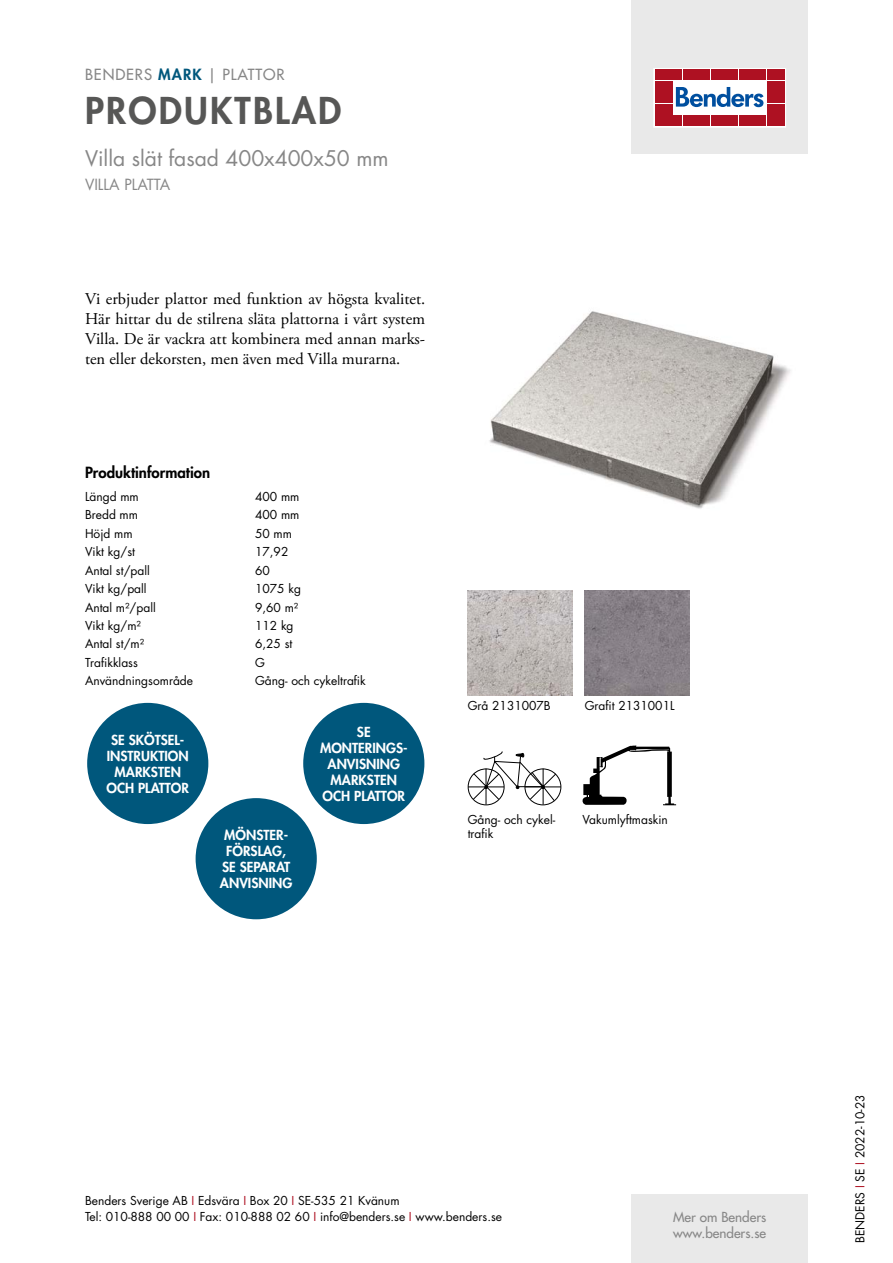
<style>
.page{position:relative;width:893px;height:1263px;background:#fff}
.page>*{position:absolute;margin:0;border:0;box-sizing:border-box;transform-origin:0 0}
.t1{font:800 36px "Futura Std";letter-spacing:.06em;color:#575756}
.t2{font:21px "Futura Std";color:#878787}
.t3{font:16.5px/19.8px "Adobe Garamond Pro";color:#000;text-align:justify}
.t4{font:500 15px "Futura Std";letter-spacing:.06em;color:#878787}
.t5{font:800 15px "Futura Std";color:#000}
.t6{font:15px "Futura Std";color:#878787}
.t7{font:800 13.5px/16.2px "Futura Std";color:#fff;text-align:center}
.t8{font:500 13.5px/16.2px "Futura Std";color:#878787}
.t9{font:12px/16.5px "Futura Std";color:#000}
.s1{font-weight:800;color:#00577c}
.s2{color:#ae1122}
</style>
<div class="page">
<div style="left:631px;top:0;width:177px;height:153px;background:#e9e9e9"></div>
<div style="left:631px;top:1195px;width:177px;height:68px;background:#e9e9e9"></div>
<svg style="left:656px;top:70px;width:128px;height:55px;background:#ebc5ca"></svg>
<div style="left:654px;top:68px;width:132px;height:59px;border:1px solid #fff"></div>
<div style="left:655px;top:70px;width:8px;height:10px;background:#ae1122"></div>
<div style="left:664px;top:70px;width:8px;height:10px;background:#ae1122"></div>
<div style="left:655px;top:81px;width:8px;height:10px;background:#ae1122"></div>
<div style="left:664px;top:81px;width:8px;height:10px;background:#ae1122"></div>
<div style="left:655px;top:93px;width:8px;height:10px;background:#ae1122"></div>
<div style="left:664px;top:93px;width:8px;height:10px;background:#ae1122"></div>
<div style="left:655px;top:104px;width:8px;height:11px;background:#ae1122"></div>
<div style="left:664px;top:104px;width:8px;height:11px;background:#ae1122"></div>
<div style="left:655px;top:116px;width:8px;height:10px;background:#ae1122"></div>
<div style="left:664px;top:116px;width:8px;height:10px;background:#ae1122"></div>
<div style="left:674px;top:70px;width:8px;height:10px;background:#ae1122"></div>
<div style="left:683px;top:70px;width:8px;height:10px;background:#ae1122"></div>
<div style="left:692px;top:70px;width:8px;height:10px;background:#ae1122"></div>
<div style="left:702px;top:70px;width:8px;height:10px;background:#ae1122"></div>
<div style="left:711px;top:70px;width:8px;height:10px;background:#ae1122"></div>
<div style="left:720px;top:70px;width:8px;height:10px;background:#ae1122"></div>
<div style="left:730px;top:70px;width:8px;height:10px;background:#ae1122"></div>
<div style="left:739px;top:70px;width:8px;height:10px;background:#ae1122"></div>
<div style="left:748px;top:70px;width:8px;height:10px;background:#ae1122"></div>
<div style="left:758px;top:70px;width:8px;height:10px;background:#ae1122"></div>
<div style="left:674px;top:116px;width:8px;height:10px;background:#ae1122"></div>
<div style="left:683px;top:116px;width:8px;height:10px;background:#ae1122"></div>
<div style="left:692px;top:116px;width:8px;height:10px;background:#ae1122"></div>
<div style="left:702px;top:116px;width:8px;height:10px;background:#ae1122"></div>
<div style="left:711px;top:116px;width:8px;height:10px;background:#ae1122"></div>
<div style="left:720px;top:116px;width:8px;height:10px;background:#ae1122"></div>
<div style="left:730px;top:116px;width:8px;height:10px;background:#ae1122"></div>
<div style="left:739px;top:116px;width:8px;height:10px;background:#ae1122"></div>
<div style="left:748px;top:116px;width:8px;height:10px;background:#ae1122"></div>
<div style="left:758px;top:116px;width:8px;height:10px;background:#ae1122"></div>
<div style="left:767px;top:70px;width:8px;height:10px;background:#ae1122"></div>
<div style="left:776px;top:70px;width:8px;height:10px;background:#ae1122"></div>
<div style="left:767px;top:81px;width:8px;height:10px;background:#ae1122"></div>
<div style="left:776px;top:81px;width:8px;height:10px;background:#ae1122"></div>
<div style="left:767px;top:93px;width:8px;height:10px;background:#ae1122"></div>
<div style="left:776px;top:93px;width:8px;height:10px;background:#ae1122"></div>
<div style="left:767px;top:104px;width:8px;height:11px;background:#ae1122"></div>
<div style="left:776px;top:104px;width:8px;height:11px;background:#ae1122"></div>
<div style="left:767px;top:116px;width:8px;height:10px;background:#ae1122"></div>
<div style="left:776px;top:116px;width:8px;height:10px;background:#ae1122"></div>
<svg style="left:676px;top:87px;width:87px;height:20px;background:#89add2"></svg>
<div style="left:303px;top:703px;width:121px;height:121px;background:#00577c;border-radius:50%"></div>
<div style="left:87px;top:703px;width:121px;height:121px;background:#00577c;border-radius:50%"></div>
<div style="left:196px;top:798px;width:121px;height:121px;background:#00577c;border-radius:50%"></div>
<img style="left:489px;top:311px;width:302px;height:198px">
<img style="left:468px;top:590px;width:105px;height:105px">
<img style="left:585px;top:590px;width:105px;height:105px">
<svg style="left:468px;top:769px;width:36px;height:36px"></svg>
<div style="left:468px;top:768px;width:36px;height:37px;border:1px solid #000;border-radius:50%"></div>
<svg style="left:525px;top:769px;width:36px;height:36px"></svg>
<div style="left:524px;top:768px;width:37px;height:37px;border:1px solid #000;border-radius:50%"></div>
<hr style="left:525px;top:787px;width:36px;height:1px;background:#000">
<hr style="left:468px;top:787px;width:36px;height:1px;background:#000">
<svg style="left:473px;top:751px;width:83px;height:54px"></svg>
<svg style="left:583px;top:745px;width:93px;height:60px"></svg>
<p class="t4" style="left:85px;top:65px;width:201px">BENDERS <span class="s1">MARK</span> | PLATTOR</p>
<h1 class="t1" style="left:85px;top:87px;width:258px">PRODUKTBLAD</h1>
<h2 class="t2" style="left:85px;top:144px;width:305px">Villa slät fasad 400x400x50 mm</h2>
<p class="t6" style="left:85px;top:175px;width:87px">VILLA PLATTA</p>
<h3 class="t3" style="left:85px;top:290px;width:342px">Vi erbjuder plattor med funktion av högsta kvalitet.<br>Här hittar du de stilrena släta plattorna i vårt system Villa. De är vackra att kombinera med annan marks&shy;ten eller dekorsten, men även med Villa murarna.</h3>
<p class="t5" style="left:85px;top:463px;width:127px">Produktinformation</p>
<p class="t9" style="left:85px;top:488px;width:55px">Längd mm</p>
<p class="t9" style="left:255px;top:488px;width:46px">400 mm</p>
<p class="t9" style="left:85px;top:507px;width:55px">Bredd mm</p>
<p class="t9" style="left:255px;top:507px;width:46px">400 mm</p>
<p class="t9" style="left:85px;top:525px;width:49px">Höjd mm</p>
<p class="t9" style="left:255px;top:525px;width:38px">50 mm</p>
<p class="t9" style="left:85px;top:544px;width:51px">Vikt kg/st</p>
<p class="t9" style="left:255px;top:544px;width:35px">17,92</p>
<p class="t9" style="left:85px;top:562px;width:66px">Antal st/pall</p>
<p class="t9" style="left:255px;top:562px;width:16px">60</p>
<p class="t9" style="left:85px;top:581px;width:63px">Vikt kg/pall</p>
<p class="t9" style="left:255px;top:581px;width:47px">1075 kg</p>
<p class="t9" style="left:85px;top:599px;width:72px">Antal m²/pall</p>
<p class="t9" style="left:255px;top:599px;width:45px">9,60 m²</p>
<p class="t9" style="left:85px;top:617px;width:57px">Vikt kg/m²</p>
<p class="t9" style="left:255px;top:617px;width:40px">112 kg</p>
<p class="t9" style="left:85px;top:636px;width:61px">Antal st/m²</p>
<p class="t9" style="left:255px;top:636px;width:39px">6,25 st</p>
<p class="t9" style="left:85px;top:654px;width:54px">Trafikklass</p>
<p class="t9" style="left:255px;top:654px;width:11px">G</p>
<p class="t9" style="left:85px;top:673px;width:110px">Användningsområde</p>
<p class="t9" style="left:255px;top:673px;width:112px">Gång- och cykeltrafik</p>
<p class="t7" style="left:320px;top:723px;width:89px">SE<br>MONTERINGS-<br>ANVISNING<br>MARKSTEN<br>OCH PLATTOR</p>
<p class="t7" style="left:106px;top:731px;width:84px">SE SKÖTSEL-<br>INSTRUKTION<br>MARKSTEN<br>OCH PLATTOR</p>
<p class="t7" style="left:220px;top:827px;width:74px">MÖNSTER-<br>FÖRSLAG,<br>SE SEPARAT<br>ANVISNING</p>
<p class="t9" style="left:468px;top:697px;width:85px">Grå 2131007B</p>
<p class="t9" style="left:585px;top:697px;width:91px">Grafit 2131001L</p>
<p class="t9" style="left:468px;top:812px;width:89px;line-height:14.4px">Gång- och cykel&shy;trafik</p>
<p class="t9" style="left:583px;top:811px;width:87px">Vakumlyftmaskin</p>
<p class="t9" style="left:85px;top:1192px;width:418px">Benders Sverige AB <span class="s2">I</span> Edsvära <span class="s2">I</span> Box 20 <span class="s2">I</span> SE-535 21 Kvänum<br>Tel: 010-888 00 00 <span class="s2">I</span> Fax: 010-888 02 60 <span class="s2">I</span> info@benders.se <span class="s2">I</span> www.benders.se</p>
<p class="t8" style="left:673px;top:1209px;width:95px">Mer om Benders www.benders.se</p>
<p class="t9" style="left:852px;top:1243px;width:150px;rotate:-90deg">BENDERS <span class="s2">I</span> SE <span class="s2">I</span> 2022-10-23</p>
</div>
